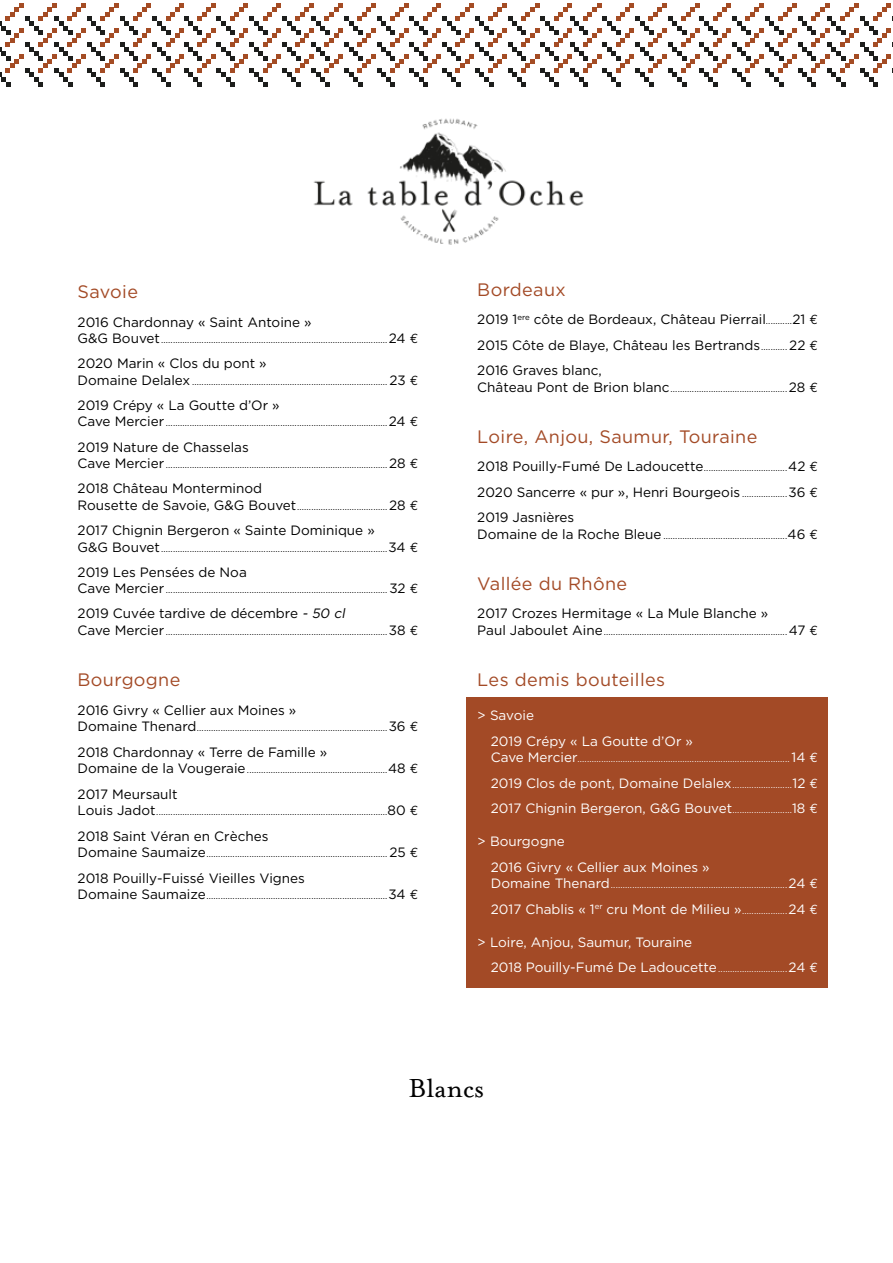
<style>
.page{position:relative;width:893px;height:1263px;background:#fff}
.page>*{position:absolute;margin:0;border:0;box-sizing:border-box;transform-origin:0 0}
.t1{font:30px "Mrs Eaves OT";letter-spacing:-.01em;color:#000}
.t2{font:18px "Gotham HTF";letter-spacing:.02em;color:#a34a26}
.t3{font:13.5px/25.5px "Gotham HTF";color:#000;text-align:justify}
.t4{font:13.5px/25.5px "Gotham HTF";color:#fff}
.t5{font:9px "Gotham HTF";color:#000}
.t6{font:9px "Gotham HTF";color:#fff}
.s1{font-size:13.5px}
.s2{font-family:"Euro Mono";font-size:13.5px}
.s3{font-style:italic}
.s4{font-size:9px}
.s5{font-family:"Euro Mono"}
</style>
<div class="page">
<div style="left:466px;top:697px;width:362px;height:291px;background:#a34a26"></div>
<img style="left:313px;top:118px;width:271px;height:127px">
<svg style="left:0;top:3px;width:893px;height:83px"></svg>
<h2 class="t2" style="left:78px;top:282px;width:62px">Savoie</h2>
<h3 class="t3" style="left:78px;top:309px;width:236px">2016 Chardonnay « Saint Antoine »</h3>
<p class="t5" style="left:78px;top:335px;width:342px"><span class="s1">G&amp;G Bouvet</span>...............................................................................................<span class="s1">24</span> <span class="s2">E</span></p>
<h3 class="t3" style="left:78px;top:350px;width:191px">2020 Marin « Clos du pont »</h3>
<p class="t5" style="left:78px;top:377px;width:342px"><span class="s1">Domaine Delalex</span> .................................................................................. <span class="s1">23</span> <span class="s2">E</span></p>
<h3 class="t3" style="left:78px;top:392px;width:204px">2019 Crépy « La Goutte d’Or »</h3>
<p class="t5" style="left:78px;top:418px;width:342px"><span class="s1">Cave Mercier</span> .............................................................................................<span class="s1">24</span> <span class="s2">E</span></p>
<h3 class="t3" style="left:78px;top:434px;width:173px">2019 Nature de Chasselas</h3>
<p class="t5" style="left:78px;top:460px;width:342px"><span class="s1">Cave Mercier</span> ............................................................................................. <span class="s1">28</span> <span class="s2">E</span></p>
<h3 class="t3" style="left:78px;top:476px;width:186px">2018 Château Monterminod</h3>
<p class="t5" style="left:78px;top:502px;width:342px"><span class="s1">Rousette de Savoie, G&amp;G Bouvet</span>...................................... <span class="s1">28</span> <span class="s2">E</span></p>
<h3 class="t3" style="left:78px;top:517px;width:299px">2017 Chignin Bergeron « Sainte Dominique »</h3>
<p class="t5" style="left:78px;top:543px;width:342px"><span class="s1">G&amp;G Bouvet</span>...............................................................................................<span class="s1">34</span> <span class="s2">E</span></p>
<h3 class="t3" style="left:78px;top:559px;width:171px">2019 Les Pensées de Noa</h3>
<p class="t5" style="left:78px;top:585px;width:342px"><span class="s1">Cave Mercier</span> ............................................................................................. <span class="s1">32</span> <span class="s2">E</span></p>
<h3 class="t3" style="left:78px;top:601px;width:271px">2019 Cuvée tardive de décembre <span class="s3">- 50 cl</span></h3>
<p class="t5" style="left:78px;top:627px;width:342px"><span class="s1">Cave Mercier</span> .............................................................................................<span class="s1">38</span> <span class="s2">E</span></p>
<h2 class="t2" style="left:78px;top:670px;width:104px">Bourgogne</h2>
<h3 class="t3" style="left:78px;top:697px;width:220px">2016 Givry « Cellier aux Moines »</h3>
<p class="t5" style="left:78px;top:723px;width:342px"><span class="s1">Domaine Thenard</span>................................................................................<span class="s1">36</span> <span class="s2">E</span></p>
<h3 class="t3" style="left:78px;top:739px;width:251px">2018 Chardonnay « Terre de Famille »</h3>
<p class="t5" style="left:78px;top:765px;width:342px"><span class="s1">Domaine de la Vougeraie</span>...........................................................<span class="s1">48</span> <span class="s2">E</span></p>
<h3 class="t3" style="left:78px;top:781px;width:101px">2017 Meursault</h3>
<p class="t5" style="left:78px;top:807px;width:342px"><span class="s1">Louis Jadot</span>.................................................................................................<span class="s1">80</span> <span class="s2">E</span></p>
<h3 class="t3" style="left:78px;top:823px;width:192px">2018 Saint Véran en Crèches</h3>
<p class="t5" style="left:78px;top:849px;width:342px"><span class="s1">Domaine Saumaize</span>............................................................................ <span class="s1">25</span> <span class="s2">E</span></p>
<h3 class="t3" style="left:78px;top:865px;width:229px">2018 Pouilly-Fuissé Vieilles Vignes</h3>
<p class="t5" style="left:78px;top:891px;width:342px"><span class="s1">Domaine Saumaize</span>............................................................................<span class="s1">34</span> <span class="s2">E</span></p>
<h2 class="t2" style="left:477px;top:279px;width:90px">Bordeaux</h2>
<h3 class="t3" style="left:477px;top:307px;width:342px">2019 1<sup>ere</sup> côte de Bordeaux, Château Pierrail<span class="s4">...........</span>21 <span class="s5">E </span>2015 Côte de Blaye, Château les Bertrands<span class="s4">...........</span> 22 <span class="s5">E </span>2016 Graves blanc,</h3>
<p class="t5" style="left:477px;top:384px;width:342px"><span class="s1">Château Pont de Brion blanc</span>................................................. <span class="s1">28</span> <span class="s2">E</span></p>
<h2 class="t2" style="left:477px;top:426px;width:282px">Loire, Anjou, Saumur, Touraine</h2>
<p class="t5" style="left:477px;top:463px;width:342px"><span class="s1">2018 Pouilly-Fumé De Ladoucette</span>...................................<span class="s1">42</span> <span class="s2">E</span></p>
<h3 class="t3" style="left:477px;top:479px;width:342px">2020 Sancerre « pur », Henri Bourgeois <span class="s4">...................</span>36 <span class="s5">E<br></span>2019 Jasnières</h3>
<p class="t5" style="left:477px;top:531px;width:342px"><span class="s1">Domaine de la Roche Bleue</span> ....................................................<span class="s1">46</span> <span class="s2">E</span></p>
<h2 class="t2" style="left:477px;top:573px;width:151px">Vallée du Rhône</h2>
<h3 class="t3" style="left:477px;top:600px;width:292px">2017 Crozes Hermitage « La Mule Blanche »</h3>
<p class="t5" style="left:477px;top:626px;width:342px"><span class="s1">Paul Jaboulet Aine</span>............................................................................. <span class="s1">47</span> <span class="s2">E</span></p>
<h2 class="t2" style="left:477px;top:669px;width:189px">Les demis bouteilles</h2>
<h3 class="t4" style="left:491px;top:702px;width:204px;text-indent:-14px">&gt; Savoie<br>2019 Crépy « La Goutte d’Or »</h3>
<p class="t6" style="left:491px;top:754px;width:329px"><span class="s1">Cave Mercier</span>......................................................................................... <span class="s1">14</span> <span class="s2">E</span></p>
<h3 class="t4" style="left:491px;top:770px;width:328px">2019 Clos de pont, Domaine Delalex<span class="s4">.........................</span>12 <span class="s5">E<br></span>2017 Chignin Bergeron, G&amp;G Bouvet<span class="s4">.........................</span>18 <span class="s5">E</span></h3>
<h3 class="t4" style="left:491px;top:828px;width:220px;text-indent:-14px">&gt; Bourgogne<br>2016 Givry « Cellier aux Moines »</h3>
<p class="t6" style="left:491px;top:880px;width:328px"><span class="s1">Domaine Thenard</span>..........................................................................<span class="s1">24</span> <span class="s2">E</span></p>
<h3 class="t4" style="left:491px;top:896px;width:328px">2017 Chablis « 1<sup>er</sup> cru Mont de Milieu »<span class="s4">...................</span> 24 <span class="s5">E</span></h3>
<h3 class="t4" style="left:491px;top:929px;width:328px;text-indent:-14px">&gt; Loire, Anjou, Saumur, Touraine<br>2018 Pouilly-Fumé De Ladoucette<span class="s4">.............................</span>24 <span class="s5">E</span></h3>
<h1 class="t1" style="left:409px;top:1071px;width:77px">Blancs</h1>
</div>
